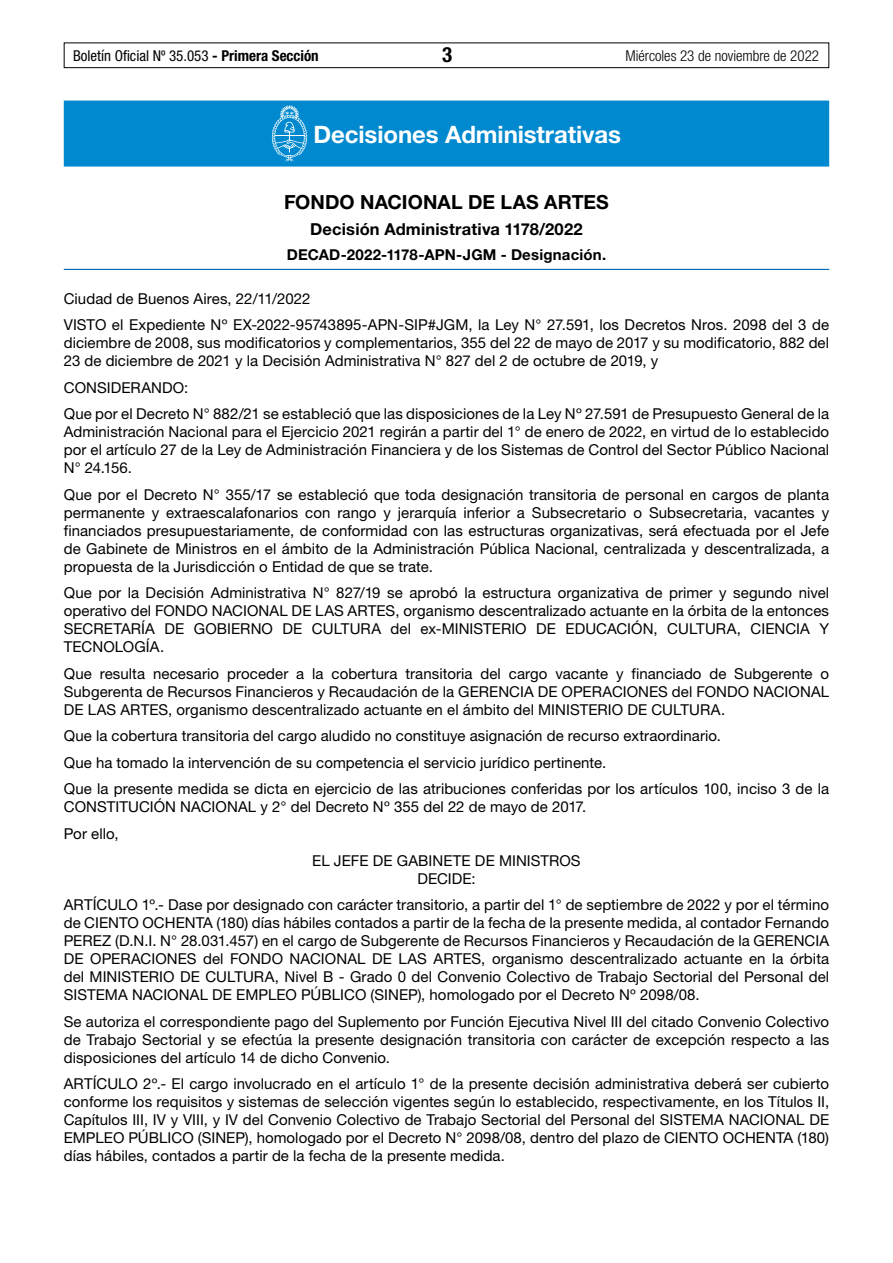
<style>
.page{position:relative;width:893px;height:1263px;background:#fff}
.page>*{position:absolute;margin:0;border:0;box-sizing:border-box;transform-origin:0 0}
.t1{font:700 24px "Helvetica Neue LT Std";letter-spacing:-.005em;color:#fff}
.t2{font:700 condensed 21px "Helvetica Neue LT Std";color:#000}
.t3{font:700 19.5px "Helvetica Neue LT Std";letter-spacing:.005em;color:#000}
.t4{font:700 16.5px "Helvetica Neue LT Std";letter-spacing:.01em;color:#000}
.t5{font:15px/18px "Helvetica Neue LT Std";letter-spacing:.005em;color:#000;text-align:justify}
.t6{font:condensed 15px "Helvetica Neue LT Std";color:#000}
.t7{font:700 15px "Helvetica Neue LT Std";letter-spacing:.015em;color:#000}
.t8{font:300 condensed 15px "Helvetica Neue LT Std";color:#000}
.s1{font-weight:700}
</style>
<div class="page">
<div style="left:64px;top:43px;width:765px;height:25px;border:1px solid #000"></div>
<div style="left:64px;top:101px;width:765px;height:66px;background:#0089cf"></div>
<hr style="left:64px;top:269px;width:765px;height:1px;background:#0066b3">
<svg style="left:272px;top:105px;width:35px;height:56px"></svg>
<p class="t6" style="left:73px;top:47px;width:247px">Boletín Oficial Nº 35.053 <span class="s1">- Primera Sección</span></p>
<h2 class="t2" style="left:442px;top:42px;width:12px">3</h2>
<p class="t8" style="left:625px;top:47px;width:195px">Miércoles 23 de noviembre de 2022</p>
<h1 class="t1" style="left:314px;top:120px;width:309px">Decisiones Administrativas</h1>
<h3 class="t3" style="left:284px;top:190px;width:326px">FONDO NACIONAL DE LAS ARTES</h3>
<p class="t4" style="left:310px;top:219px;width:274px">Decisión Administrativa 1178/2022</p>
<p class="t7" style="left:287px;top:246px;width:321px">DECAD-2022-1178-APN-JGM - Designación.</p>
<p class="t5" style="left:64px;top:285px;width:767px;line-height:26.5px">Ciudad de Buenos Aires, 22/11/2022<br>VISTO el Expediente Nº EX-2022-95743895-APN-SIP#JGM, la Ley N° 27.591, los Decretos Nros. 2098 del 3 de</p>
<p class="t5" style="left:64px;top:334px;width:767px">diciembre de 2008, sus modificatorios y complementarios, 355 del 22 de mayo de 2017 y su modificatorio, 882 del<br>23 de diciembre de 2021 y la Decisión Administrativa N° 827 del 2 de octubre de 2019, y</p>
<p class="t5" style="left:64px;top:374px;width:767px;line-height:26.5px">CONSIDERANDO:<br>Que por el Decreto N° 882/21 se estableció que las disposiciones de la Ley Nº 27.591 de Presupuesto General de la</p>
<p class="t5" style="left:64px;top:423px;width:767px">Administración Nacional para el Ejercicio 2021 regirán a partir del 1° de enero de 2022, en virtud de lo establecido por el artículo 27 de la Ley de Administración Financiera y de los Sistemas de Control del Sector Público Nacional N° 24.156.</p>
<p class="t5" style="left:64px;top:485px;width:767px">Que por el Decreto N° 355/17 se estableció que toda designación transitoria de personal en cargos de planta permanente y extraescalafonarios con rango y jerarquía inferior a Subsecretario o Subsecretaria, vacantes y financiados presupuestariamente, de conformidad con las estructuras organizativas, será efectuada por el Jefe de Gabinete de Ministros en el ámbito de la Administración Pública Nacional, centralizada y descentralizada, a propuesta de la Jurisdicción o Entidad de que se trate.</p>
<p class="t5" style="left:64px;top:584px;width:767px">Que por la Decisión Administrativa N° 827/19 se aprobó la estructura organizativa de primer y segundo nivel operativo del FONDO NACIONAL DE LAS ARTES, organismo descentralizado actuante en la órbita de la entonces SECRETARÍA DE GOBIERNO DE CULTURA del ex-MINISTERIO DE EDUCACIÓN, CULTURA, CIENCIA Y TECNOLOGÍA.</p>
<p class="t5" style="left:64px;top:664px;width:767px">Que resulta necesario proceder a la cobertura transitoria del cargo vacante y financiado de Subgerente o Subgerenta de Recursos Financieros y Recaudación de la GERENCIA DE OPERACIONES del FONDO NACIONAL DE LAS ARTES, organismo descentralizado actuante en el ámbito del MINISTERIO DE CULTURA.</p>
<p class="t5" style="left:64px;top:723px;width:767px;line-height:26.5px;text-align:left">Que la cobertura transitoria del cargo aludido no constituye asignación de recurso extraordinario.<br>Que ha tomado la intervención de su competencia el servicio jurídico pertinente.<br>Que la presente medida se dicta en ejercicio de las atribuciones conferidas por los artículos 100, inciso 3 de la</p>
<p class="t5" style="left:64px;top:798px;width:524px">CONSTITUCIÓN NACIONAL y 2° del Decreto Nº 355 del 22 de mayo de 2017.</p>
<p class="t5" style="left:64px;top:824px;width:56px">Por ello,</p>
<p class="t5" style="left:312px;top:851px;width:270px">EL JEFE DE GABINETE DE MINISTROS</p>
<p class="t5" style="left:64px;top:865px;width:767px;line-height:26.5px;text-align:center">DECIDE:<br>ARTÍCULO 1º.- Dase por designado con carácter transitorio, a partir del 1° de septiembre de 2022 y por el término</p>
<p class="t5" style="left:64px;top:913px;width:767px">de CIENTO OCHENTA (180) días hábiles contados a partir de la fecha de la presente medida, al contador Fernando PEREZ (D.N.I. N° 28.031.457) en el cargo de Subgerente de Recursos Financieros y Recaudación de la GERENCIA DE OPERACIONES del FONDO NACIONAL DE LAS ARTES, organismo descentralizado actuante en la órbita del MINISTERIO DE CULTURA, Nivel B - Grado 0 del Convenio Colectivo de Trabajo Sectorial del Personal del SISTEMA NACIONAL DE EMPLEO PÚBLICO (SINEP), homologado por el Decreto Nº 2098/08.</p>
<p class="t5" style="left:64px;top:1012px;width:767px">Se autoriza el correspondiente pago del Suplemento por Función Ejecutiva Nivel III del citado Convenio Colectivo de Trabajo Sectorial y se efectúa la presente designación transitoria con carácter de excepción respecto a las disposiciones del artículo 14 de dicho Convenio.</p>
<p class="t5" style="left:64px;top:1074px;width:767px">ARTÍCULO 2º.- El cargo involucrado en el artículo 1° de la presente decisión administrativa deberá ser cubierto conforme los requisitos y sistemas de selección vigentes según lo establecido, respectivamente, en los Títulos II, Capítulos III, IV y VIII, y IV del Convenio Colectivo de Trabajo Sectorial del Personal del SISTEMA NACIONAL DE EMPLEO PÚBLICO (SINEP), homologado por el Decreto N° 2098/08, dentro del plazo de CIENTO OCHENTA (180) días hábiles, contados a partir de la fecha de la presente medida.</p>
</div>
